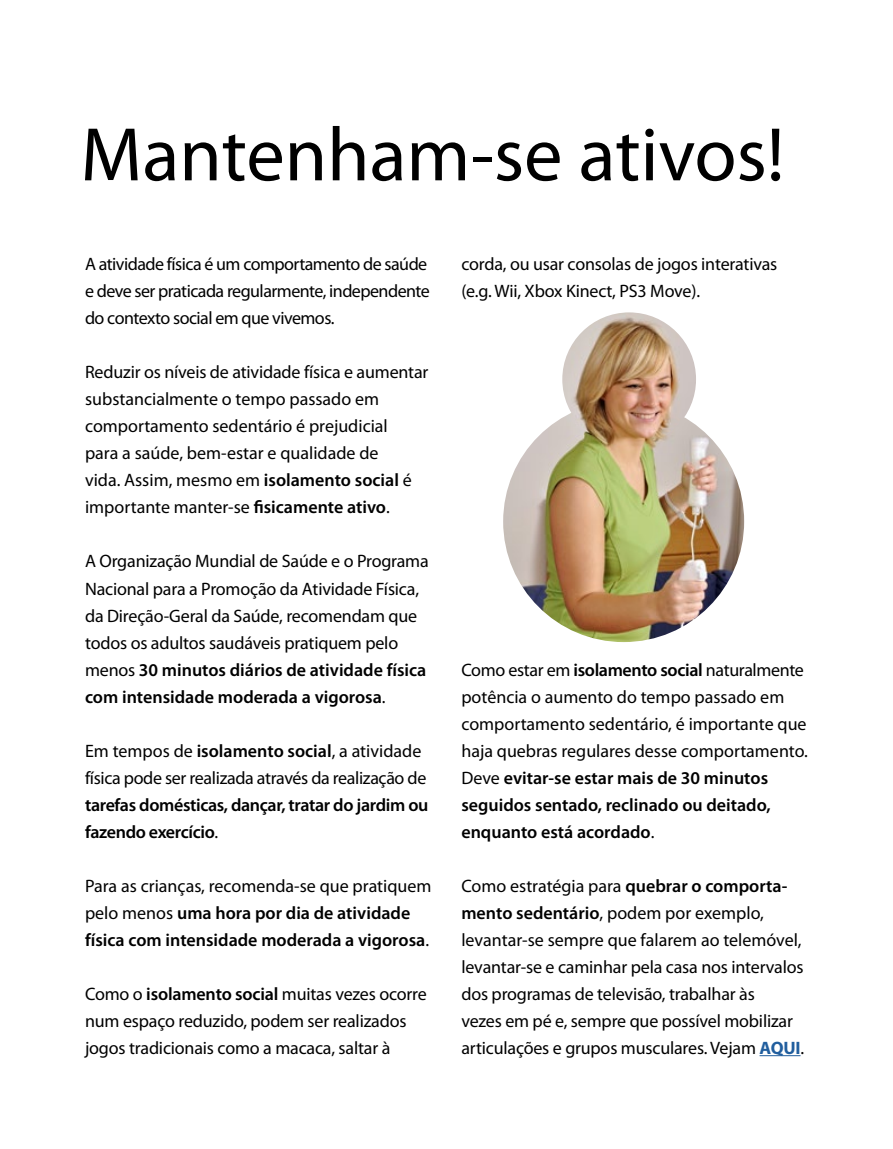
<style>
.page{position:relative;width:893px;height:1149px;background:#fff}
.page>*{position:absolute;margin:0;border:0;box-sizing:border-box;transform-origin:0 0}
.t1{font:76.5px "Myriad Pro";color:#000}
.t2{font:18px/27px "Myriad Pro";letter-spacing:-.01em;color:#000}
.t3{font:600 18px/27px "Myriad Pro";letter-spacing:-.01em;color:#000}
.t4{font:18px/27px "Myriad Pro";letter-spacing:-.03em;color:#000}
.s1{font-weight:600}
.s2{font-weight:400}
.s3{font-weight:700;color:#215e9e}
</style>
<div class="page">
<hr style="left:760px;top:1054px;width:40px;height:1px;background:#215e9e">
<img style="left:503px;top:401px;width:241px;height:241px;border-radius:120px">
<img style="left:562px;top:312px;width:134px;height:134px;border-radius:67px">
<h1 class="t1" style="left:81px;top:107px;width:705px">Mantenham-se ativos!</h1>
<p class="t4" style="left:85px;top:250px;width:346px">A atividade física é um comportamento de saúde e deve ser praticada regularmente, independente do contexto social em que vivemos.</p>
<p class="t2" style="left:85px;top:358px;width:345px">Reduzir os níveis de atividade física e aumentar substancialmente o tempo passado em comportamento sedentário é prejudicial<br>para a saúde, bem-estar e qualidade de<br>vida. Assim, mesmo em <span class="s1">isolamento social</span> é importante manter-se <span class="s1">fisicamente ativo</span>.</p>
<p class="t2" style="left:85px;top:547px;width:345px">A Organização Mundial de Saúde e o Programa Nacional para a Promoção da Atividade Física, da Direção-Geral da Saúde, recomendam que todos os adultos saudáveis pratiquem pelo menos <span class="s1">30 minutos diários de atividade física com intensidade moderada a vigorosa</span>.</p>
<p class="t2" style="left:85px;top:736px;width:343px">Em tempos de <span class="s1">isolamento social</span>, a atividade física pode ser realizada através da realização de</p>
<p class="t3" style="left:85px;top:790px;width:345px">tarefas domésticas, dançar, tratar do jardim ou fazendo exercício<span class="s2">.</span></p>
<p class="t3" style="left:85px;top:871px;width:348px"><span class="s2">Para as crianças, recomenda-se que pratiquem pelo menos</span> uma hora por dia de atividade física com intensidade moderada a vigorosa<span class="s2">.</span></p>
<p class="t2" style="left:85px;top:979px;width:343px">Como o <span class="s1">isolamento social</span> muitas vezes ocorre num espaço reduzido, podem ser realizados jogos tradicionais como a macaca, saltar à</p>
<p class="t2" style="left:461px;top:250px;width:318px">corda, ou usar consolas de jogos interativas (e.g. Wii, Xbox Kinect, PS3 Move).</p>
<p class="t2" style="left:461px;top:655px;width:348px">Como estar em <span class="s1">isolamento social</span> naturalmente potência o aumento do tempo passado em comportamento sedentário, é importante que haja quebras regulares desse comportamento.<br>Deve <span class="s1">evitar-se estar mais de 30 minutos seguidos sentado, reclinado ou deitado, enquanto está acordado</span>.</p>
<p class="t2" style="left:461px;top:871px;width:344px">Como estratégia para <span class="s1">quebrar o comporta&shy;mento sedentário</span>, podem por exemplo, levantar-se sempre que falarem ao telemóvel, levantar-se e caminhar pela casa nos intervalos dos programas de televisão, trabalhar às<br>vezes em pé e, sempre que possível mobilizar articulações e grupos musculares. Vejam <span class="s3">AQUI</span>.</p>
</div>
